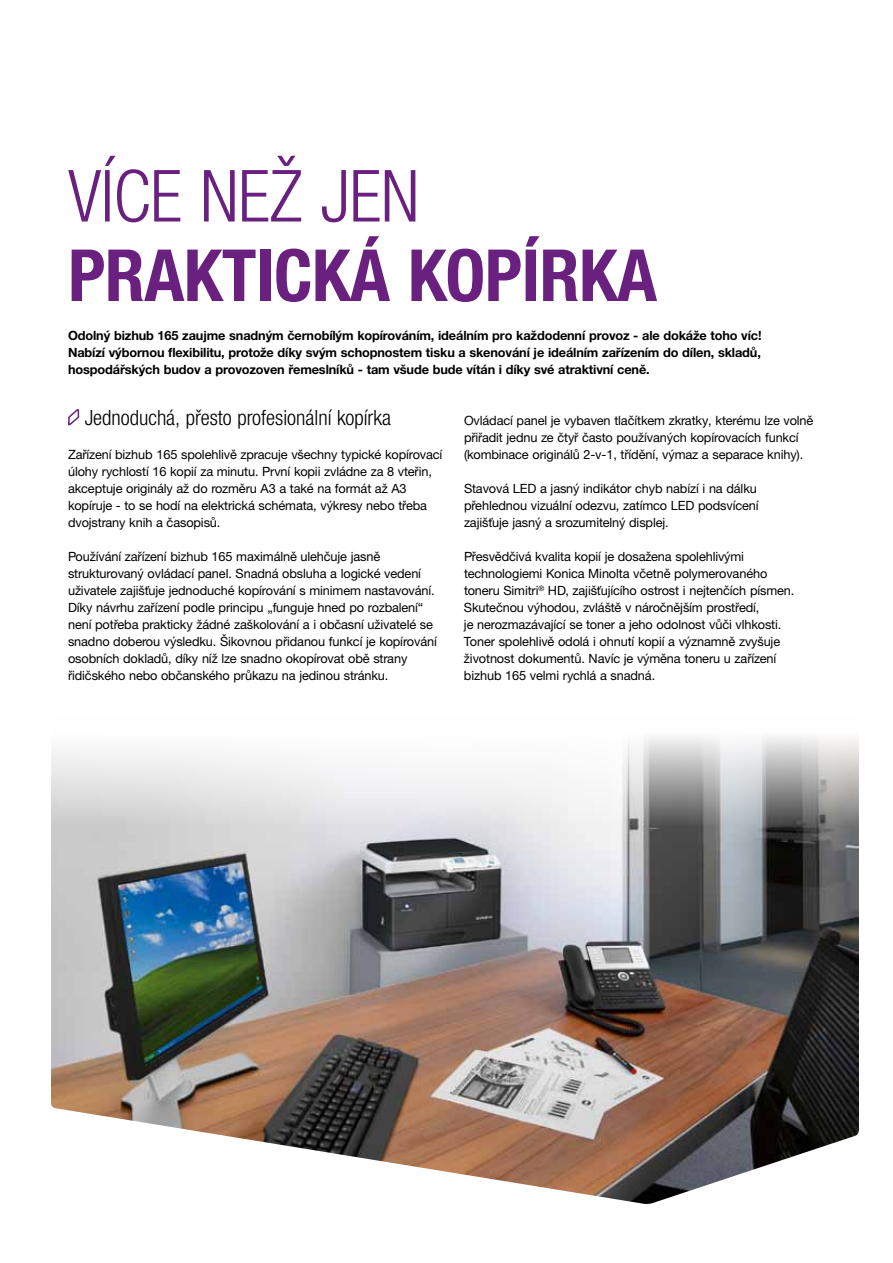
<style>
.page{position:relative;width:893px;height:1263px;background:#fff}
.page>*{position:absolute;margin:0;border:0;box-sizing:border-box;transform-origin:0 0}
.t1{font:700 condensed 72px "Helvetica Neue LTW1 G";letter-spacing:-.01em;color:#69207e}
.t2{font:300 condensed 72px "Helvetica Neue LTW1 G";letter-spacing:-.01em;color:#69207e}
.t3{font:300 condensed 21px "Helvetica Neue LTW1 G";color:#000}
.t4{font:12.75px/17px "Helvetica Neue LTW1 G";letter-spacing:-.01em;color:#000}
.t5{font:700 12.75px/17px "Helvetica Neue LTW1 G";letter-spacing:-.01em;color:#000;text-align:justify}
</style>
<div class="page">
<img style="left:51px;top:736px;width:808px;height:468px">
<svg style="left:68px;top:409px;width:12px;height:17px"></svg>
<h1 class="t2" style="left:68px;top:154px;width:353px">Více než jen</h1>
<h1 class="t1" style="left:68px;top:232px;width:591px">PRAKTICKÁ KOPÍRKA</h1>
<p class="t5" style="left:68px;top:327px;width:695px">Odolný bizhub 165 zaujme snadným černobílým kopírováním, ideálním pro každodenní provoz - ale dokáže toho víc!<br>Nabízí výbornou flexibilitu, protože díky svým schopnostem tisku a skenování je ideálním zařízením do dílen, skladů, hospodářských budov a provozoven řemeslníků - tam všude bude vítán i díky své atraktivní ceně.</p>
<h2 class="t3" style="left:85px;top:406px;width:308px">Jednoduchá, přesto profesionální kopírka</h2>
<p class="t4" style="left:68px;top:446px;width:376px">Zařízení bizhub 165 spolehlivě zpracuje všechny typické kopírovací úlohy rychlostí 16 kopií za minutu. První kopii zvládne za 8 vteřin, akceptuje originály až do rozměru A3 a také na formát až A3 kopíruje - to se hodí na elektrická schémata, výkresy nebo třeba dvojstrany knih a časopisů.</p>
<p class="t4" style="left:68px;top:548px;width:370px">Používání zařízení bizhub 165 maximálně ulehčuje jasně strukturovaný ovládací panel. Snadná obsluha a logické vedení uživatele zajišťuje jednoduché kopírování s minimem nastavování.<br>Díky návrhu zařízení podle principu „funguje hned po rozbalení“ není potřeba prakticky žádné zaškolování a i občasní uživatelé se snadno doberou výsledku. Šikovnou přidanou funkcí je kopírování osobních dokladů, díky níž lze snadno okopírovat obě strany řidičského nebo občanského průkazu na jedinou stránku.</p>
<p class="t4" style="left:464px;top:412px;width:351px">Ovládací panel je vybaven tlačítkem zkratky, kterému lze volně přiřadit jednu ze čtyř často používaných kopírovacích funkcí (kombinace originálů 2-v-1, třídění, výmaz a separace knihy).</p>
<p class="t4" style="left:464px;top:480px;width:296px">Stavová LED a jasný indikátor chyb nabízí i na dálku přehlednou vizuální odezvu, zatímco LED podsvícení zajišťuje jasný a srozumitelný displej.</p>
<p class="t4" style="left:464px;top:548px;width:332px">Přesvědčivá kvalita kopií je dosažena spolehlivými technologiemi Konica Minolta včetně polymerovaného toneru Simitri<sup>®</sup> HD, zajišťujícího ostrost i nejtenčích písmen.<br>Skutečnou výhodou, zvláště v náročnějším prostředí,<br>je nerozmazávající se toner a jeho odolnost vůči vlhkosti.<br>Toner spolehlivě odolá i ohnutí kopií a významně zvyšuje životnost dokumentů. Navíc je výměna toneru u zařízení bizhub 165 velmi rychlá a snadná.</p>
</div>
